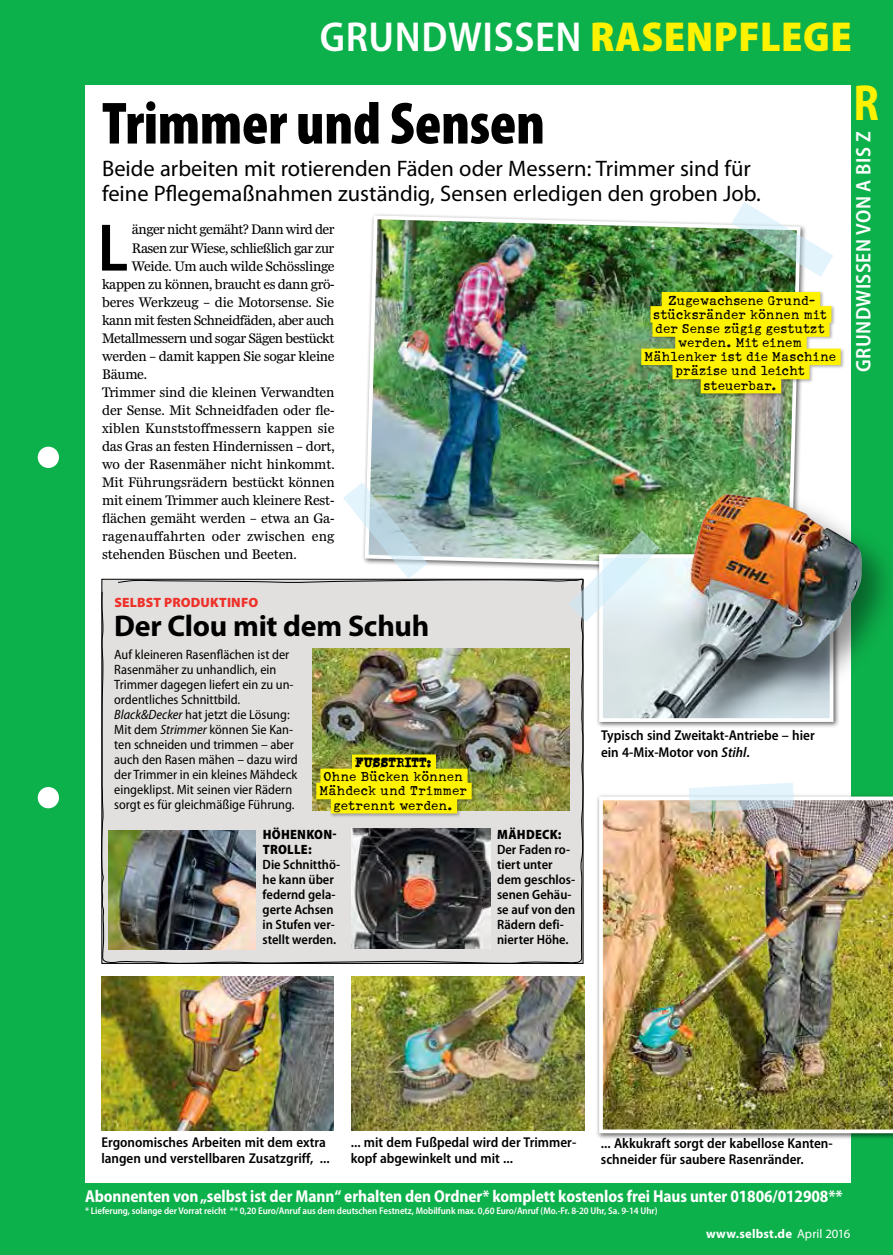
<style>
.page{position:relative;width:893px;height:1255px;background:#fff}
.page>*{position:absolute;margin:0;border:0;box-sizing:border-box;transform-origin:0 0}
.t1{font:600 semi-condensed 67.8px "Myriad Pro";color:#000}
.t2{font:900 condensed 60px "Myriad Pro";letter-spacing:-.005em;color:#000}
.t3{font:700 semi-condensed 51px "Myriad Pro";color:#fff200;scale:.9 1}
.t4{font:600 semi-condensed 42px "Myriad Pro";color:#fff}
.t5{font:900 semi-condensed 42px "Myriad Pro";letter-spacing:.015em;color:#fff200}
.t6{font:700 30px "Myriad Pro";letter-spacing:-.01em;color:#000}
.t7{font:22.5px/24.8px "Myriad Pro";color:#000}
.t8{font:600 semi-condensed 21px "Myriad Pro";letter-spacing:.025em;color:#fff}
.t9{font:700 semi-condensed 17.25px "Myriad Pro";letter-spacing:-.005em;color:#fff;scale:.96 1}
.t10{font:15px/14.1px "Schmutz Pro Cleaned";letter-spacing:.025em;color:#000;text-align:center}
.t11{font:15px "Schmutz Pro Clogged";letter-spacing:.005em;color:#000}
.t12{font:14.25px "Miller Daily";letter-spacing:-.015em;color:#000}
.t13{font:600 semi-condensed 14.25px/16.5px "Myriad Pro";color:#000}
.t14{font:14.25px "Miller Daily";letter-spacing:-.035em;color:#000}
.t15{font:14.25px "Miller Daily";letter-spacing:.005em;color:#000}
.t16{font:14.25px "Miller Daily";letter-spacing:.015em;color:#000}
.t17{font:semi-condensed 13.5px/15px "Myriad Pro";color:#000}
.t18{font:600 semi-condensed 13.5px/15px "Myriad Pro";color:#000}
.t19{font:900 semi-condensed 13.5px/15px "Myriad Pro";letter-spacing:.02em;color:#000}
.t20{font:900 13.5px "Myriad Pro";letter-spacing:.015em;color:#ee3129}
.t21{font:700 12.75px "Myriad Pro";letter-spacing:.01em;color:#fff}
.t22{font:600 semi-condensed 9.75px "Myriad Pro";letter-spacing:-.005em;color:#fff}
.s1{font-style:italic}
.s2{font-weight:400}
</style>
<div class="page">
<div style="left:0;top:0;width:893px;height:1254px;background:#0db14b"></div>
<div style="left:85px;top:85px;width:765px;height:1097px;background:#fff"></div>
<img style="left:101px;top:976px;width:233px;height:154px">
<img style="left:352px;top:976px;width:232px;height:154px">
<div style="left:596px;top:793px;width:297px;height:346px;background:#000;opacity:.6"></div>
<img style="left:599px;top:796px;width:294px;height:337px">
<img style="left:365px;top:214px;width:437px;height:355px">
<div style="left:596px;top:551px;width:244px;height:177px;background:#000;opacity:.6"></div>
<img style="left:604px;top:559px;width:224px;height:158px">
<div style="left:599px;top:554px;width:234px;height:168px;border:4px solid #fff"></div>
<div style="left:683px;top:486px;width:210px;height:212px;background:#000;opacity:.44"></div>
<img style="left:691px;top:494px;width:171px;height:165px">
<div style="left:101px;top:578px;width:483px;height:386px;background:#e2e0df"></div>
<img style="left:109px;top:830px;width:146px;height:119px">
<img style="left:352px;top:828px;width:138px;height:120px">
<div style="left:38px;top:446px;width:21px;height:22px;background:#fff;border-radius:50%"></div>
<div style="left:38px;top:787px;width:21px;height:21px;background:#fff;border-radius:50%"></div>
<img style="left:313px;top:648px;width:257px;height:162px">
<div style="left:640px;top:290px;width:205px;height:107px;background:#000;opacity:.3"></div>
<div style="left:662px;top:292px;width:158px;height:16px;background:#fff200"></div>
<div style="left:650px;top:306px;width:181px;height:16px;background:#fff200"></div>
<div style="left:652px;top:320px;width:177px;height:17px;background:#fff200"></div>
<div style="left:675px;top:334px;width:132px;height:17px;background:#fff200"></div>
<div style="left:641px;top:348px;width:200px;height:17px;background:#fff200"></div>
<div style="left:672px;top:363px;width:137px;height:16px;background:#fff200"></div>
<div style="left:701px;top:377px;width:80px;height:16px;background:#fff200"></div>
<div style="left:315px;top:753px;width:161px;height:64px;background:#000;opacity:.3"></div>
<div style="left:352px;top:754px;width:84px;height:17px;background:#fff200"></div>
<div style="left:320px;top:768px;width:148px;height:17px;background:#fff200"></div>
<div style="left:316px;top:782px;width:156px;height:17px;background:#fff200"></div>
<div style="left:331px;top:797px;width:126px;height:16px;background:#fff200"></div>
<img style="left:731px;top:202px;width:102px;height:75px">
<svg style="left:689px;top:783px;width:105px;height:29px;background:#d3dde1"></svg>
<svg style="left:343px;top:482px;width:85px;height:97px"></svg>
<svg style="left:569px;top:530px;width:91px;height:91px;background:#c5dbd0"></svg>
<h3 class="t4" style="left:320px;top:13px;width:54px">Grundw</h3>
<h3 class="t4" style="left:483px;top:13px;width:34px">issen</h3>
<h3 class="t5" style="left:590px;top:13px;width:263px">RASENPFLEGE</h3>
<h2 class="t2" style="left:102px;top:90px;width:444px">Trimmer und Sensen</h2>
<h3 class="t7" style="left:102px;top:157px;width:660px">Beide arbeiten mit rotierenden Fäden oder Messern: Trimmer sind für feine Pflegemaßnahmen zuständig, Sensen erledigen den groben Job.</h3>
<h1 class="t1" style="left:98px;top:210px;width:32px">L</h1>
<p class="t14" style="left:132px;top:222px;width:204px">änger nicht gemäht? Dann wird der</p>
<p class="t14" style="left:132px;top:240px;width:204px">Rasen zur Wiese, schließlich gar zur</p>
<p class="t12" style="left:132px;top:258px;width:204px">Weide. Um auch wilde Schösslinge</p>
<p class="t12" style="left:102px;top:276px;width:234px">kappen zu können, braucht es dann grö-</p>
<p class="t12" style="left:102px;top:294px;width:234px">beres Werkzeug – die Motorsense. Sie</p>
<p class="t12" style="left:102px;top:312px;width:234px">kann mit festen Schneidfäden, aber auch</p>
<p class="t14" style="left:102px;top:330px;width:234px">Metallmessern und sogar Sägen bestückt</p>
<p class="t12" style="left:102px;top:348px;width:234px">werden – damit kappen Sie sogar kleine</p>
<p class="t12" style="left:102px;top:366px;width:47px">Bäume.</p>
<p class="t12" style="left:102px;top:384px;width:234px">Trimmer sind die kleinen Verwandten</p>
<p class="t12" style="left:102px;top:402px;width:234px">der Sense. Mit Schneidfaden oder fle-</p>
<p class="t15" style="left:102px;top:420px;width:234px">xiblen Kunststoffmessern kappen sie</p>
<p class="t12" style="left:102px;top:438px;width:234px">das Gras an festen Hindernissen – dort,</p>
<p class="t12" style="left:102px;top:456px;width:234px">wo der Rasenmäher nicht hinkommt.</p>
<p class="t12" style="left:102px;top:474px;width:234px">Mit Führungsrädern bestückt können</p>
<p class="t12" style="left:102px;top:492px;width:234px">mit einem Trimmer auch kleinere Rest-</p>
<p class="t12" style="left:102px;top:510px;width:234px">flächen gemäht werden – etwa an Ga-</p>
<p class="t16" style="left:102px;top:529px;width:234px">ragenauffahrten oder zwischen eng</p>
<p class="t12" style="left:102px;top:547px;width:196px">stehenden Büschen und Beeten.</p>
<p class="t10" style="left:644px;top:293px;width:193px">Zugewachsene Grund&shy;stücksränder können mit der Sense zügig gestutzt werden. Mit einem<br>Mählenker ist die Maschine präzise und leicht steuerbar.</p>
<p class="t20" style="left:114px;top:594px;width:146px">SELBST PRODUKTINFO</p>
<h3 class="t6" style="left:114px;top:609px;width:317px">Der Clou mit dem Schuh</h3>
<p class="t17" style="left:114px;top:647px;width:185px">Auf kleineren Rasenflächen ist der Rasenmäher zu unhandlich, ein Trimmer dagegen liefert ein zu un&shy;ordentliches Schnittbild.<br><span class="s1">Black&amp;Decker</span> hat jetzt die Lösung:<br>Mit dem <span class="s1">Strimmer</span> können Sie Kan&shy;ten schneiden und trimmen – aber auch den Rasen mähen – dazu wird der Trimmer in ein kleines Mähdeck eingeklipst. Mit seinen vier Rädern sorgt es für gleichmäßige Führung.</p>
<p class="t11" style="left:355px;top:753px;width:78px">FuSStritt:</p>
<p class="t10" style="left:319px;top:770px;width:149px">Ohne Bücken können<br>Mähdeck und Trimmer getrennt werden.</p>
<p class="t19" style="left:263px;top:827px;width:75px">HÖHENKON-<br>TROLLE:</p>
<p class="t18" style="left:263px;top:857px;width:79px">Die Schnitthö&shy;he kann über federnd gela&shy;gerte Achsen in Stufen ver&shy;stellt werden.</p>
<p class="t13" style="left:601px;top:727px;width:215px">Typisch sind Zweitakt-Antriebe – hier ein 4-Mix-Motor von <span class="s1">Stihl</span>.</p>
<p class="t19" style="left:497px;top:827px;width:66px">MÄHDECK:</p>
<p class="t18" style="left:497px;top:842px;width:80px">Der Faden ro&shy;tiert unter dem geschlos&shy;senen Gehäu&shy;se auf von den<br>Rädern defi&shy;nierter Höhe.</p>
<h3 class="t3" style="left:853px;top:75px;width:30px">R</h3>
<h3 class="t8" style="left:852px;top:372px;width:242px;rotate:-90deg">Grundwissen von A bis Z</h3>
<p class="t13" style="left:101px;top:1133px;width:230px">Ergonomisches Arbeiten mit dem extra langen und verstellbaren Zusatzgriff, ...</p>
<p class="t13" style="left:351px;top:1133px;width:227px">... mit dem Fußpedal wird der Trimmer&shy;kopf abgewinkelt und mit ...</p>
<p class="t13" style="left:601px;top:1134px;width:233px">... Akkukraft sorgt der kabellose Kanten&shy;schneider für saubere Rasenränder.</p>
<p class="t9" style="left:85px;top:1186px;width:791px">Abonnenten von „selbst ist der Mann“ erhalten den Ordner* komplett kostenlos frei Haus unter 01806/012908**</p>
<p class="t22" style="left:85px;top:1205px;width:574px">* Lieferung, solange der Vorrat reicht ** 0,20 Euro/Anruf aus dem deutschen Festnetz, Mobilfunk max. 0,60 Euro/Anruf (Mo.-Fr. 8-20 Uhr, Sa. 9-14 Uhr)</p>
<p class="t21" style="left:706px;top:1226px;width:146px">www.selbst.de <span class="s2">April 2016</span></p>
</div>
